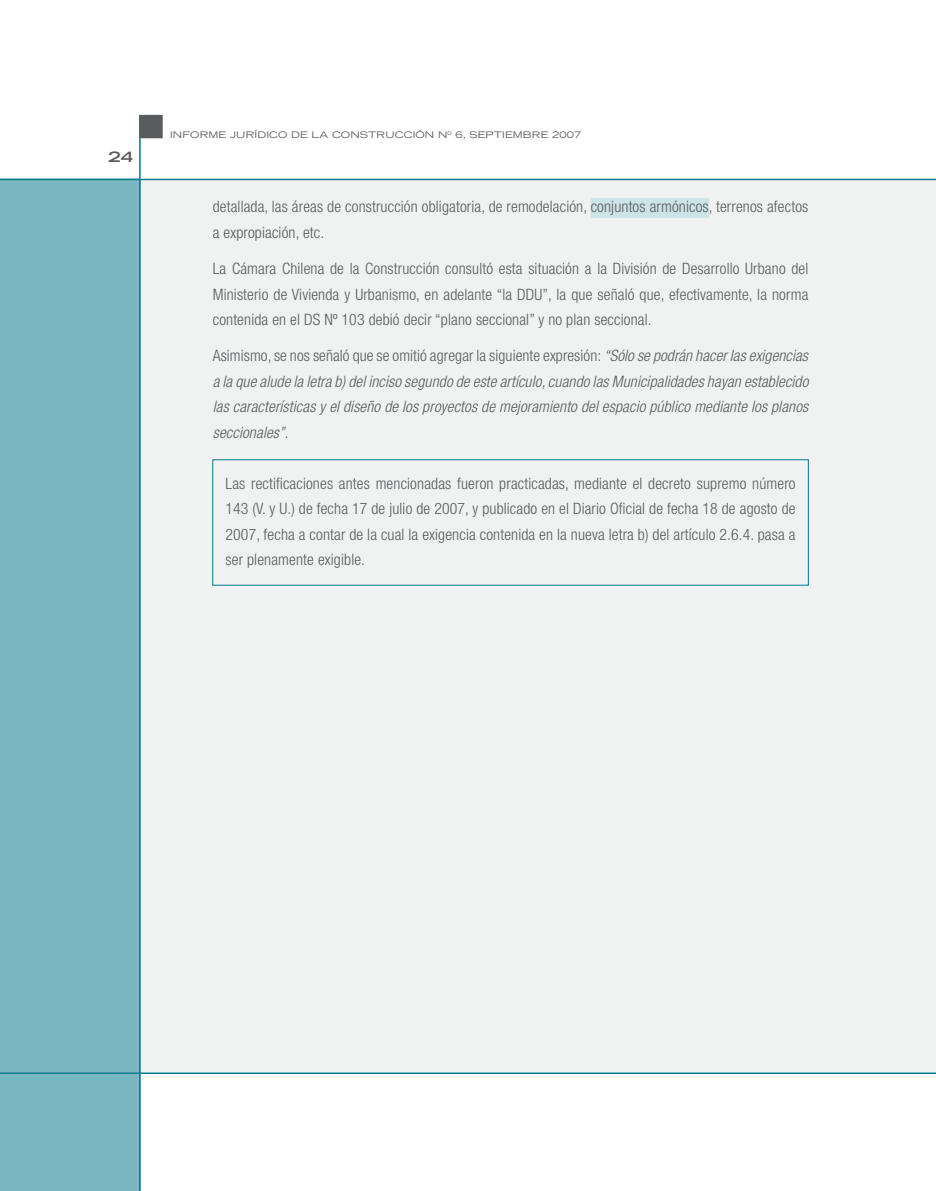
<style>
.page{position:relative;width:936px;height:1191px;background:#fff}
.page>*{position:absolute;margin:0;border:0;box-sizing:border-box;transform-origin:0 0}
.t1{font:300 condensed 15.75px/25.5px "Helvetica Neue";letter-spacing:.01em;color:#5a5b5d;text-align:justify}
.t2{font:italic 300 condensed 15.75px/25.5px "Helvetica Neue";letter-spacing:.01em;color:#5a5b5d;text-align:justify}
.t3{font:700 expanded 14.25px "Trade Gothic LH";color:#5a5b5d;scale:1.2 1}
.t4{font:expanded 9px "Trade Gothic LH";letter-spacing:.01em;color:#5a5b5d;scale:1.1 1}
.s1{font-style:normal}
</style>
<div class="page">
<div style="left:6px;top:180px;width:929px;height:892px;background:#f0f1f1"></div>
<div style="left:0;top:180px;width:139px;height:1011px;background:#79b8c3"></div>
<hr style="left:139px;top:115px;width:2px;height:1076px;background:#00798f">
<hr style="left:0;top:179px;width:935px;height:1px;background:#00798f">
<hr style="left:0;top:1072px;width:935px;height:2px;background:#00798f">
<div style="left:140px;top:116px;width:22px;height:21px;background:#5a5b5d"></div>
<div style="left:139px;top:115px;width:24px;height:23px;border:2px solid #5a5b5d"></div>
<div style="left:590px;top:198px;width:118px;height:20px;background:#cce3e7"></div>
<p class="t3" style="left:108px;top:148px;width:11px">24</p>
<p class="t4" style="left:170px;top:129px;width:9px">INFORME</p>
<p class="t4" style="left:230px;top:129px;width:9px">JUR</p>
<p class="t4" style="left:254px;top:129px;width:11px">ÍDICO</p>
<p class="t4" style="left:291px;top:129px;width:9px">DE</p>
<p class="t4" style="left:311px;top:129px;width:9px">LA</p>
<p class="t4" style="left:332px;top:129px;width:9px">CONSTRUCCIÓN</p>
<p class="t4" style="left:438px;top:129px;width:131px">N <sup>0</sup> 6, SEPTIEMBRE 2007</p>
<p class="t1" style="left:213px;top:194px;width:597px">detallada, las áreas de construcción obligatoria, de remodelación, conjuntos armónicos, terrenos afectos a expropiación, etc.</p>
<p class="t1" style="left:213px;top:255px;width:597px">La Cámara Chilena de la Construcción consultó esta situación a la División de Desarrollo Urbano del Ministerio de Vivienda y Urbanismo, en adelante “la DDU”, la que señaló que, efectivamente, la norma contenida en el DS Nº 103 debió decir “plano seccional” y no plan seccional.</p>
<p class="t2" style="left:213px;top:342px;width:597px"><span class="s1">Asimismo, se nos señaló que se omitió agregar la siguiente expresión:</span> “Sólo se podrán hacer las exigencias a la que alude la letra b) del inciso segundo de este artículo, cuando las Municipalidades hayan establecido las características y el diseño de los proyectos de mejoramiento del espacio público mediante los planos seccionales”<span class="s1">.</span></p>
<p class="t1" style="left:225px;top:470px;width:571px">Las rectificaciones antes mencionadas fueron practicadas, mediante el decreto supremo número 143 (V. y U.) de fecha 17 de julio de 2007, y publicado en el Diario Oficial de fecha 18 de agosto de 2007, fecha a contar de la cual la exigencia contenida en la nueva letra b) del artículo 2.6.4. pasa a ser plenamente exigible.</p>
</div>
